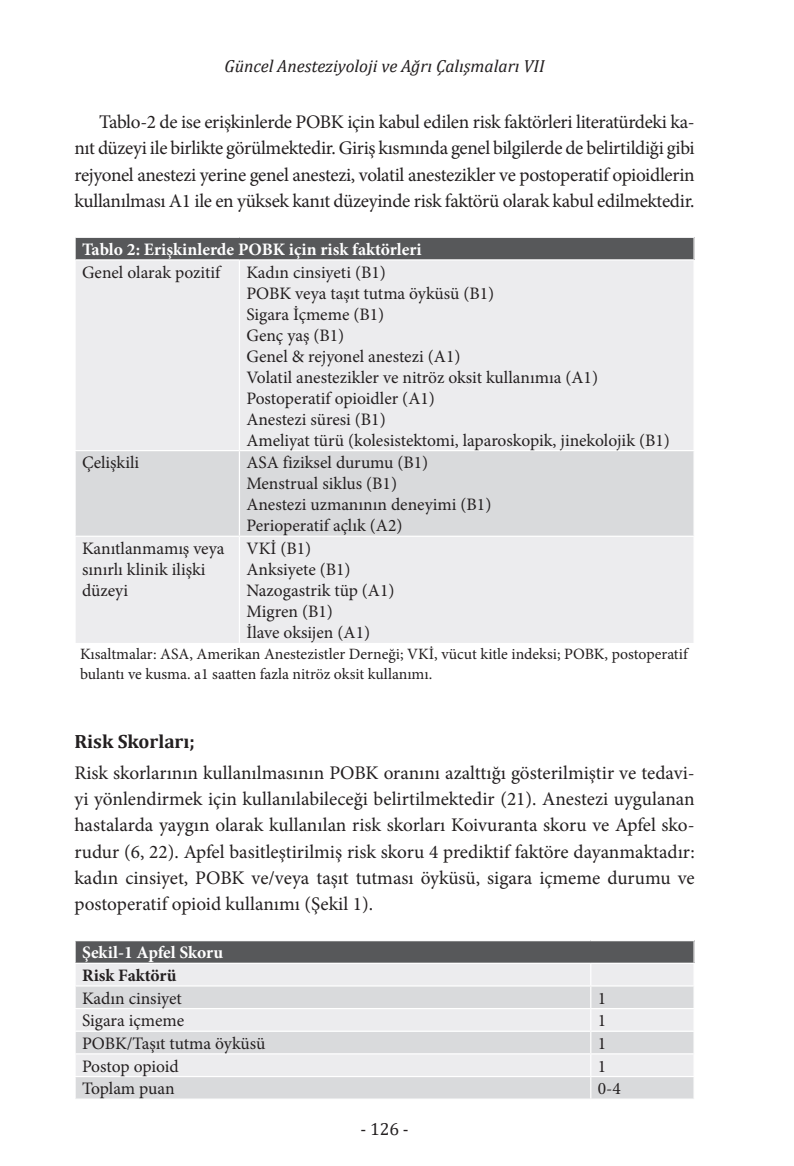
<style>
.page{position:relative;width:794px;height:1166px;background:#fff}
.page>*{position:absolute;margin:0;border:0;box-sizing:border-box;transform-origin:0 0}
.duzyazi_2{font:19.25px/26.2px "Minion Pro";color:#231f20;text-align:justify}
.duzyazi{font:19.25px/26.2px "Minion Pro";letter-spacing:-.015em;color:#231f20;text-align:justify}
.başlık_2{font:700 19.25px "Cambria";color:#231f20}
.tabloyazi{font:17.5px/21px "Minion Pro";color:#231f20}
.tabloyazibold{font:700 17.5px "Minion Pro";color:#fff}
.t1{font:italic 17.5px "Cambria";color:#231f20}
.tabloyazi-2{font:700 17.5px "Minion Pro";letter-spacing:-.005em;color:#231f20}
.t2{font:17.5px "Cambria";color:#231f20}
.kaynak_tablo{font:15.75px/19.2px "Minion Pro";color:#231f20}
</style>
<div class="page">
<div style="left:75px;top:237px;width:619px;height:23px;background:#57585a"></div>
<div style="left:76px;top:261px;width:617px;height:382px;background:#ececee"></div>
<div style="left:76px;top:451px;width:617px;height:85px;background:#d9dadc"></div>
<hr style="left:239px;top:260px;width:1px;height:190px;background:#fff">
<hr style="left:74px;top:450px;width:165px;height:1px;background:#fff">
<hr style="left:239px;top:450px;width:455px;height:1px;background:#fff">
<hr style="left:239px;top:451px;width:1px;height:85px;background:#fff">
<hr style="left:74px;top:536px;width:165px;height:1px;background:#fff">
<hr style="left:239px;top:536px;width:455px;height:1px;background:#fff">
<hr style="left:239px;top:537px;width:1px;height:106px;background:#fff">
<hr style="left:74px;top:237px;width:165px;height:1px;background:#fff">
<hr style="left:74px;top:238px;width:2px;height:21px;background:#fff">
<hr style="left:239px;top:237px;width:455px;height:1px;background:#fff">
<svg style="left:693px;top:238px;width:1px;height:21px"></svg>
<hr style="left:74px;top:259px;width:165px;height:1px;background:#fff">
<hr style="left:239px;top:259px;width:455px;height:1px;background:#fff">
<div style="left:75px;top:940px;width:619px;height:23px;background:#57585a"></div>
<div style="left:76px;top:964px;width:617px;height:21px;background:#ececee"></div>
<svg style="left:76px;top:986px;width:617px;height:112px;background:#e1e1e3"></svg>
<hr style="left:74px;top:1008px;width:517px;height:1px;background:#fff">
<hr style="left:591px;top:1008px;width:103px;height:1px;background:#fff">
<hr style="left:74px;top:1030px;width:517px;height:2px;background:#fff">
<hr style="left:591px;top:1030px;width:103px;height:2px;background:#fff">
<hr style="left:74px;top:1053px;width:517px;height:1px;background:#fff">
<hr style="left:591px;top:1053px;width:103px;height:1px;background:#fff">
<hr style="left:74px;top:1076px;width:517px;height:1px;background:#fff">
<hr style="left:591px;top:1076px;width:103px;height:1px;background:#fff">
<svg style="left:590px;top:964px;width:1px;height:134px"></svg>
<hr style="left:74px;top:940px;width:517px;height:1px;background:#fff">
<hr style="left:74px;top:941px;width:2px;height:21px;background:#fff">
<hr style="left:591px;top:940px;width:103px;height:1px;background:#fff">
<svg style="left:693px;top:941px;width:1px;height:157px"></svg>
<hr style="left:74px;top:962px;width:517px;height:2px;background:#fff">
<hr style="left:591px;top:962px;width:103px;height:2px;background:#fff">
<p class="t1" style="left:224px;top:54px;width:322px">Güncel Anesteziyoloji ve Ağrı Çalışmaları VII</p>
<p class="duzyazi" style="left:74px;top:109px;width:622px;text-indent:25px">Tablo-2 de ise erişkinlerde POBK için kabul edilen risk faktörleri literatürdeki ka&shy;nıt düzeyi ile birlikte görülmektedir. Giriş kısmında genel bilgilerde de belirtildiği gibi rejyonel anestezi yerine genel anestezi, volatil anestezikler ve postoperatif opioidlerin kullanılması A1 ile en yüksek kanıt düzeyinde risk faktörü olarak kabul edilmektedir.</p>
<p class="tabloyazibold" style="left:82px;top:237px;width:341px">Tablo 2: Erişkinlerde POBK için risk faktörleri</p>
<p class="tabloyazi" style="left:82px;top:262px;width:140px">Genel olarak pozitif</p>
<p class="tabloyazi" style="left:246px;top:262px;width:141px">Kadın cinsiyeti (B1)</p>
<p class="tabloyazi" style="left:246px;top:283px;width:249px">POBK veya taşıt tutma öyküsü (B1)</p>
<p class="tabloyazi" style="left:246px;top:304px;width:139px">Sigara İçmeme (B1)</p>
<p class="tabloyazi" style="left:246px;top:325px;width:99px">Genç yaş (B1)</p>
<p class="tabloyazi" style="left:246px;top:346px;width:216px">Genel &amp; rejyonel anestezi (A1)</p>
<p class="tabloyazi" style="left:246px;top:367px;width:353px">Volatil anestezikler ve nitröz oksit kullanımıa (A1)</p>
<p class="tabloyazi" style="left:246px;top:388px;width:190px">Postoperatif opioidler (A1)</p>
<p class="tabloyazi" style="left:246px;top:409px;width:141px">Anestezi süresi (B1)</p>
<p class="tabloyazi" style="left:246px;top:430px;width:425px">Ameliyat türü (kolesistektomi, laparoskopik, jinekolojik (B1)</p>
<p class="tabloyazi" style="left:82px;top:452px;width:59px">Çelişkili</p>
<p class="tabloyazi" style="left:246px;top:452px;width:183px">ASA fiziksel durumu (B1)</p>
<p class="tabloyazi" style="left:246px;top:473px;width:152px">Menstrual siklus (B1)</p>
<p class="tabloyazi" style="left:246px;top:494px;width:246px">Anestezi uzmanının deneyimi (B1)</p>
<p class="tabloyazi" style="left:246px;top:515px;width:158px">Perioperatif açlık (A2)</p>
<p class="tabloyazi" style="left:82px;top:538px;width:144px">Kanıtlanmamış veya sınırlı klinik ilişki düzeyi</p>
<p class="tabloyazi" style="left:246px;top:538px;width:66px">VKİ (B1)</p>
<p class="tabloyazi" style="left:246px;top:559px;width:106px">Anksiyete (B1)</p>
<p class="tabloyazi" style="left:246px;top:580px;width:150px">Nazogastrik tüp (A1)</p>
<p class="tabloyazi" style="left:246px;top:601px;width:88px">Migren (B1)</p>
<p class="tabloyazi" style="left:246px;top:622px;width:125px">İlave oksijen (A1)</p>
<p class="kaynak_tablo" style="left:80px;top:645px;width:609px">Kısaltmalar: ASA, Amerikan Anestezistler Derneği; VKİ, vücut kitle indeksi; POBK, postoperatif bulantı ve kusma. a1 saatten fazla nitröz oksit kullanımı.</p>
<p class="başlık_2" style="left:74px;top:727px;width:122px">Risk Skorları;</p>
<p class="duzyazi_2" style="left:74px;top:760px;width:622px">Risk skorlarının kullanılmasının POBK oranını azalttığı gösterilmiştir ve tedavi&shy;yi yönlendirmek için kullanılabileceği belirtilmektedir (21). Anestezi uygulanan hastalarda yaygın olarak kullanılan risk skorları Koivuranta skoru ve Apfel sko&shy;rudur (6, 22). Apfel basitleştirilmiş risk skoru 4 prediktif faktöre dayanmaktadır: kadın cinsiyet, POBK ve/veya taşıt tutması öyküsü, sigara içmeme durumu ve postoperatif opioid kullanımı (Şekil 1).</p>
<p class="tabloyazibold" style="left:82px;top:940px;width:143px">Şekil-1 Apfel Skoru</p>
<p class="tabloyazi-2" style="left:82px;top:963px;width:96px">Risk Faktörü</p>
<p class="tabloyazi" style="left:82px;top:987px;width:101px">Kadın cinsiyet</p>
<p class="tabloyazi" style="left:598px;top:987px;width:10px">1</p>
<p class="tabloyazi" style="left:82px;top:1010px;width:104px">Sigara içmeme</p>
<p class="tabloyazi" style="left:598px;top:1010px;width:10px">1</p>
<p class="tabloyazi" style="left:82px;top:1033px;width:185px">POBK/Taşıt tutma öyküsü</p>
<p class="tabloyazi" style="left:598px;top:1033px;width:10px">1</p>
<p class="tabloyazi" style="left:82px;top:1055px;width:98px">Postop opioid</p>
<p class="tabloyazi" style="left:598px;top:1055px;width:10px">1</p>
<p class="tabloyazi" style="left:82px;top:1078px;width:94px">Toplam puan</p>
<p class="tabloyazi" style="left:598px;top:1078px;width:25px">0-4</p>
<p class="t2" style="left:360px;top:1118px;width:50px">- 126 -</p>
</div>
